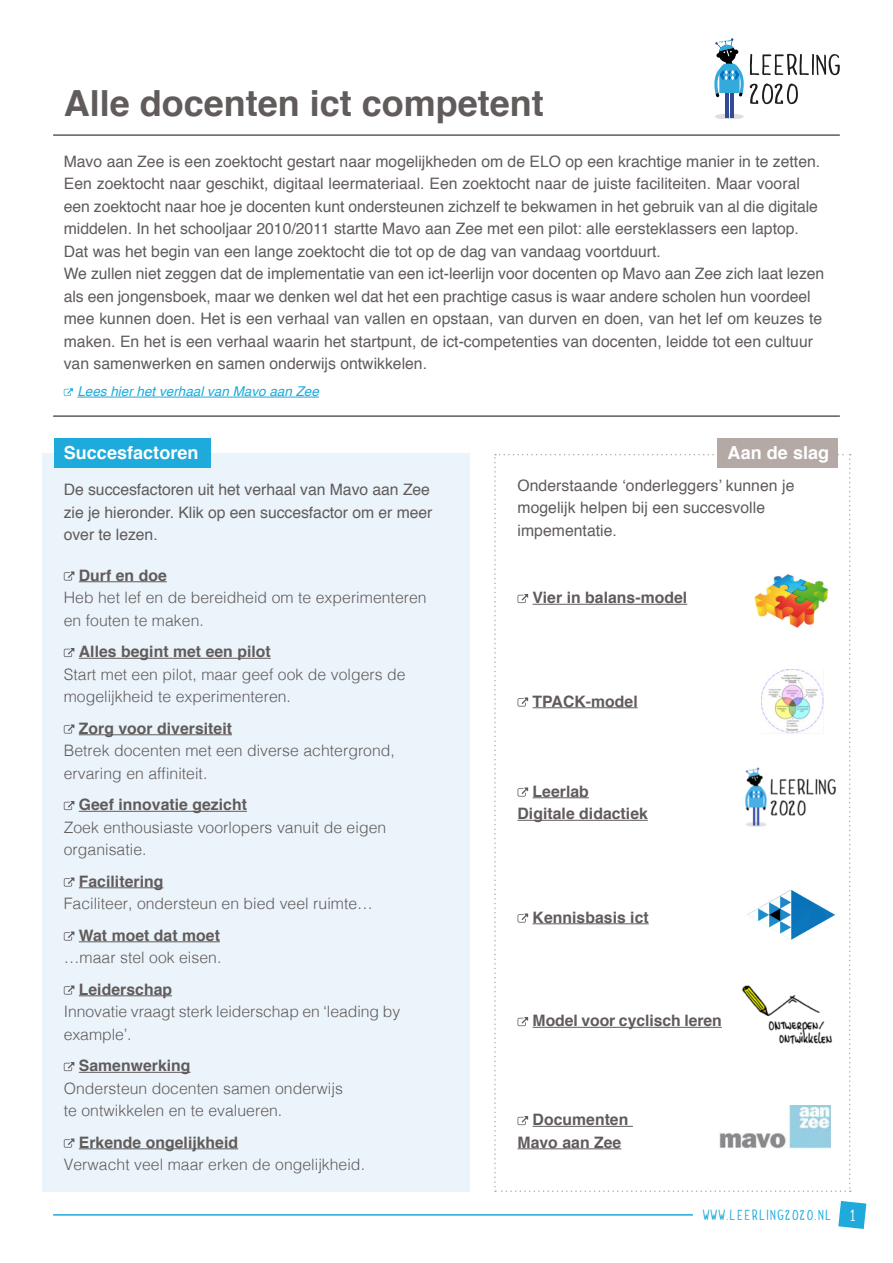
<style>
.page{position:relative;width:893px;height:1263px;background:#fff}
.page>*{position:absolute;margin:0;border:0;box-sizing:border-box;transform-origin:0 0}
._2_BODY{font:700 36px "Helvetica";color:#615b5b}
.tekst{font:700 18px "Helvetica";letter-spacing:.005em;color:#fff}
.tekst-2{font:15.75px/22.5px "Helvetica";color:#615b5b}
.tekst-3{font:300 15.75px "Helvetica";letter-spacing:.005em;color:#615b5b}
.tekst-4{font:700 15.75px "Helvetica";letter-spacing:.005em;color:#615b5b}
.tekst-5{font:italic 13.5px "Helvetica";color:#1eaadb}
.nummertjes{font:13.5px "Dolce Caffe";color:#fff}
.nummertjes-2{font:12px "Dolce Caffe";letter-spacing:.1em;color:#1eaadb}
</style>
<div class="page">
<svg style="left:494px;top:454px;width:357px;height:738px"></svg>
<div style="left:43px;top:454px;width:427px;height:738px;background:#eaf4fa"></div>
<div style="left:54px;top:438px;width:156px;height:30px;background:#1eaadb"></div>
<div style="left:717px;top:438px;width:121px;height:30px;background:#b5a9a5"></div>
<hr style="left:53px;top:1214px;width:640px;height:1px;background:#1eaadb">
<svg style="left:838px;top:1201px;width:28px;height:28px"></svg>
<hr style="left:79px;top:581px;width:88px;height:1px;background:#615b5b">
<hr style="left:79px;top:658px;width:192px;height:1px;background:#615b5b">
<hr style="left:79px;top:734px;width:153px;height:1px;background:#615b5b">
<hr style="left:79px;top:811px;width:168px;height:1px;background:#615b5b">
<hr style="left:79px;top:887px;width:84px;height:1px;background:#615b5b">
<hr style="left:79px;top:941px;width:141px;height:1px;background:#615b5b">
<hr style="left:79px;top:995px;width:93px;height:1px;background:#615b5b">
<hr style="left:79px;top:1072px;width:112px;height:1px;background:#615b5b">
<hr style="left:79px;top:1148px;width:159px;height:1px;background:#615b5b">
<svg style="left:64px;top:571px;width:10px;height:10px"></svg>
<svg style="left:64px;top:648px;width:10px;height:9px"></svg>
<svg style="left:64px;top:724px;width:10px;height:10px"></svg>
<svg style="left:64px;top:801px;width:10px;height:9px"></svg>
<svg style="left:64px;top:877px;width:10px;height:10px"></svg>
<svg style="left:64px;top:931px;width:10px;height:10px"></svg>
<svg style="left:64px;top:985px;width:10px;height:10px"></svg>
<svg style="left:64px;top:1062px;width:10px;height:9px"></svg>
<svg style="left:64px;top:1138px;width:10px;height:10px"></svg>
<img style="left:743px;top:765px;width:94px;height:64px">
<img style="left:717px;top:1105px;width:113px;height:44px">
<img style="left:740px;top:983px;width:96px;height:65px">
<img style="left:762px;top:670px;width:62px;height:63px">
<hr style="left:77px;top:397px;width:242px;height:1px;background:#1eaadb">
<svg style="left:64px;top:388px;width:9px;height:8px"></svg>
<svg style="left:715px;top:114px;width:29px;height:5px"></svg>
<hr style="left:725px;top:91px;width:3px;height:27px;background:#314a95">
<hr style="left:730px;top:91px;width:4px;height:27px;background:#314a95">
<svg style="left:714px;top:38px;width:126px;height:66px"></svg>
<hr style="left:53px;top:134px;width:787px;height:2px;background:#615b5b">
<hr style="left:53px;top:415px;width:787px;height:2px;background:#615b5b">
<img style="left:751px;top:571px;width:81px;height:60px">
<img style="left:747px;top:887px;width:88px;height:54px">
<p class="_2_BODY" style="left:64px;top:74px;width:482px">Alle docenten ict competent</p>
<p class="tekst-2" style="left:64px;top:150px;width:758px">Mavo aan Zee is een zoektocht gestart naar mogelijkheden om de ELO op een krachtige manier in te zetten.<br>Een zoektocht naar geschikt, digitaal leermateriaal. Een zoektocht naar de juiste faciliteiten. Maar vooral</p>
<p class="tekst-2" style="left:64px;top:195px;width:756px">een zoektocht naar hoe je docenten kunt ondersteunen zichzelf te bekwamen in het gebruik van al die digitale middelen. In het schooljaar 2010/2011 startte Mavo aan Zee met een pilot: alle eersteklassers een laptop.</p>
<p class="tekst-2" style="left:64px;top:240px;width:599px">Dat was het begin van een lange zoektocht die tot op de dag van vandaag voortduurt.</p>
<p class="tekst-2" style="left:64px;top:263px;width:762px">We zullen niet zeggen dat de implementatie van een ict-leerlijn voor docenten op Mavo aan Zee zich laat lezen</p>
<p class="tekst-2" style="left:64px;top:285px;width:760px">als een jongensboek, maar we denken wel dat het een prachtige casus is waar andere scholen hun voordeel mee kunnen doen. Het is een verhaal van vallen en opstaan, van durven en doen, van het lef om keuzes te maken. En het is een verhaal waarin het startpunt, de ict-competenties van docenten, leidde tot een cultuur van samenwerken en samen onderwijs ontwikkelen.</p>
<p class="tekst-5" style="left:77px;top:381px;width:243px">Lees hier het verhaal van Mavo aan Zee</p>
<p class="tekst" style="left:64px;top:438px;width:136px">Succesfactoren</p>
<p class="tekst-2" style="left:64px;top:479px;width:368px">De succesfactoren uit het verhaal van Mavo aan Zee</p>
<p class="tekst-2" style="left:64px;top:501px;width:370px">zie je hieronder. Klik op een succesfactor om er meer</p>
<p class="tekst-2" style="left:64px;top:524px;width:95px">over te lezen.</p>
<p class="tekst-4" style="left:79px;top:562px;width:89px">Durf en doe</p>
<p class="tekst-3" style="left:64px;top:584px;width:364px">Heb het lef en de bereidheid om te experimenteren</p>
<p class="tekst-3" style="left:64px;top:607px;width:142px">en fouten te maken.</p>
<p class="tekst-4" style="left:79px;top:639px;width:193px">Alles begint met een pilot</p>
<p class="tekst-3" style="left:64px;top:661px;width:343px">Start met een pilot, maar geef ook de volgers de</p>
<p class="tekst-3" style="left:64px;top:683px;width:229px">mogelijkheid te experimenteren.</p>
<p class="tekst-4" style="left:79px;top:715px;width:155px">Zorg voor diversiteit</p>
<p class="tekst-3" style="left:64px;top:737px;width:333px">Betrek docenten met een diverse achtergrond,</p>
<p class="tekst-3" style="left:64px;top:760px;width:145px">ervaring en affiniteit.</p>
<p class="tekst-4" style="left:79px;top:792px;width:170px">Geef innovatie gezicht</p>
<p class="tekst-3" style="left:64px;top:814px;width:324px">Zoek enthousiaste voorlopers vanuit de eigen</p>
<p class="tekst-3" style="left:64px;top:836px;width:84px">organisatie.</p>
<p class="tekst-4" style="left:79px;top:868px;width:86px">Facilitering</p>
<p class="tekst-3" style="left:64px;top:890px;width:311px">Faciliteer, ondersteun en bied veel ruimte…</p>
<p class="tekst-4" style="left:79px;top:922px;width:143px">Wat moet dat moet</p>
<p class="tekst-3" style="left:64px;top:944px;width:159px">…maar stel ook eisen.</p>
<p class="tekst-4" style="left:79px;top:976px;width:95px">Leiderschap</p>
<p class="tekst-3" style="left:64px;top:998px;width:338px">Innovatie vraagt sterk leiderschap en ‘leading by</p>
<p class="tekst-3" style="left:64px;top:1021px;width:69px">example’.</p>
<p class="tekst-4" style="left:79px;top:1053px;width:113px">Samenwerking</p>
<p class="tekst-3" style="left:64px;top:1075px;width:281px">Ondersteun docenten samen onderwijs</p>
<p class="tekst-3" style="left:64px;top:1097px;width:220px">te ontwikkelen en te evalueren.</p>
<p class="tekst-4" style="left:79px;top:1129px;width:161px">Erkende ongelijkheid</p>
<p class="tekst-3" style="left:64px;top:1151px;width:303px">Verwacht veel maar erken de ongelijkheid.</p>
<p class="tekst" style="left:728px;top:438px;width:103px">Aan de slag</p>
<p class="tekst-2" style="left:517px;top:474px;width:278px">Onderstaande ‘onderleggers’ kunnen je mogelijk helpen bij een succesvolle</p>
<p class="tekst-2" style="left:517px;top:519px;width:101px">impementatie.</p>
<p class="tekst-4" style="left:533px;top:585px;width:156px">Vier in balans-model</p>
<p class="tekst-4" style="left:533px;top:688px;width:107px">TPACK-model</p>
<p class="tekst-4" style="left:533px;top:778px;width:58px">Leerlab</p>
<p class="tekst-4" style="left:517px;top:801px;width:132px">Digitale didactiek</p>
<p class="tekst-4" style="left:533px;top:904px;width:118px">Kennisbasis ict</p>
<p class="tekst-4" style="left:533px;top:1008px;width:191px">Model voor cyclisch leren</p>
<p class="tekst-4" style="left:533px;top:1107px;width:97px">Documenten</p>
<p class="tekst-4" style="left:517px;top:1129px;width:105px">Mavo aan Zee</p>
<p class="nummertjes-2" style="left:703px;top:1206px;width:130px">WWW.LEERLING2020.NL</p>
<p class="nummertjes" style="left:851px;top:1205px;width:7px">1</p>
</div>
